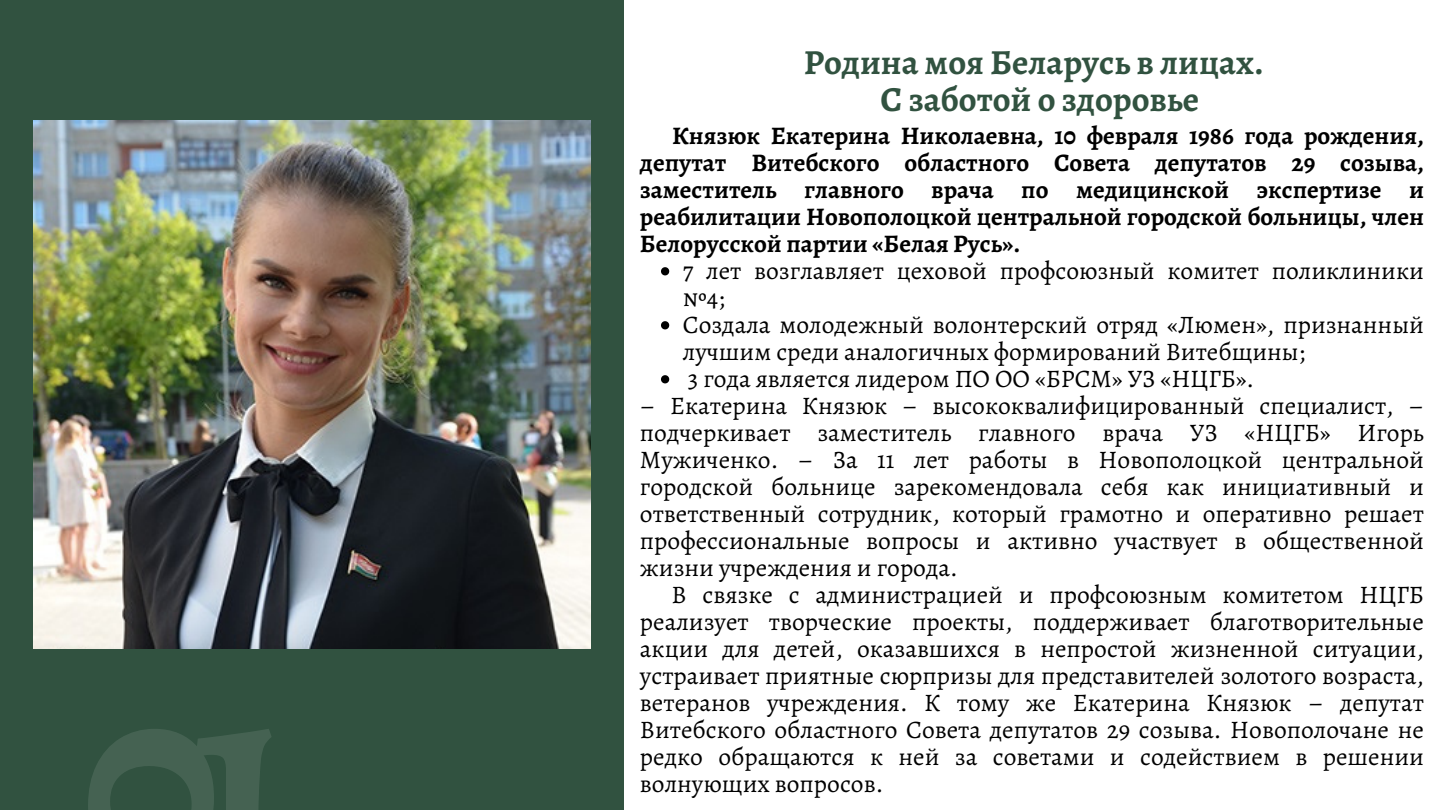
<style>
.page{position:relative;width:1440px;height:810px;background:#fff}
.page>*{position:absolute;margin:0;border:0;box-sizing:border-box;transform-origin:0 0}
.t1{font:700 35.2px "Alegreya";color:#315240}
.t2{font:25.3px/27px "Alegreya";color:#000}
.t3{font:700 25.3px/27px "Alegreya";color:#000;text-align:justify}
</style>
<div class="page">
<div style="left:0;top:0;width:624px;height:810px;background:#315240"></div>
<img style="left:33px;top:121px;width:558px;height:528px">
<svg style="left:661px;top:267px;width:8px;height:8px"></svg>
<svg style="left:661px;top:321px;width:8px;height:8px"></svg>
<svg style="left:661px;top:375px;width:8px;height:8px"></svg>
<p class="t1" style="left:804px;top:38px;width:462px">Родина моя Беларусь в лицах.</p>
<h1 class="t1" style="left:881px;top:75px;width:320px">С заботой о здоровье</h1>
<p class="t3" style="left:640px;top:122px;width:786px;text-indent:32px">Князюк Екатерина Николаевна, 10 февраля 1986 года рождения, депутат Витебского областного Совета депутатов 29 созыва, заместитель главного врача по медицинской экспертизе и реабилитации Новополоцкой центральной городской больницы, член Белорусской партии «Белая Русь».</p>
<h2 class="t2" style="left:683px;top:257px;width:743px">7 лет возглавляет цеховой профсоюзный комитет поликлиники №4;</h2>
<p class="t2" style="left:683px;top:311px;width:743px">Создала молодежный волонтерский отряд «Люмен», признанный лучшим среди аналогичных формирований Витебщины;</p>
<p class="t2" style="left:688px;top:365px;width:568px">3 года является лидером ПО ОО «БРСМ» УЗ «НЦГБ».</p>
<p class="t2" style="left:640px;top:392px;width:786px;text-align:justify">– Екатерина Князюк – высококвалифицированный специалист, – подчеркивает заместитель главного врача УЗ «НЦГБ» Игорь Мужиченко. – За 11 лет работы в Новополоцкой центральной городской больнице зарекомендовала себя как инициативный и ответственный сотрудник, который грамотно и оперативно решает профессиональные вопросы и активно участвует в общественной жизни учреждения и города.</p>
<p class="t2" style="left:640px;top:581px;width:785px;text-align:justify;text-indent:32px">В связке с администрацией и профсоюзным комитетом НЦГБ реализует творческие проекты, поддерживает благотворительные акции для детей, оказавшихся в непростой жизненной ситуации, устраивает приятные сюрпризы для представителей золотого возраста, ветеранов учреждения. К тому же Екатерина Князюк – депутат Витебского областного Совета депутатов 29 созыва. Новополочане не редко обращаются к ней за советами и содействием в решении волнующих вопросов.</p>
</div>
